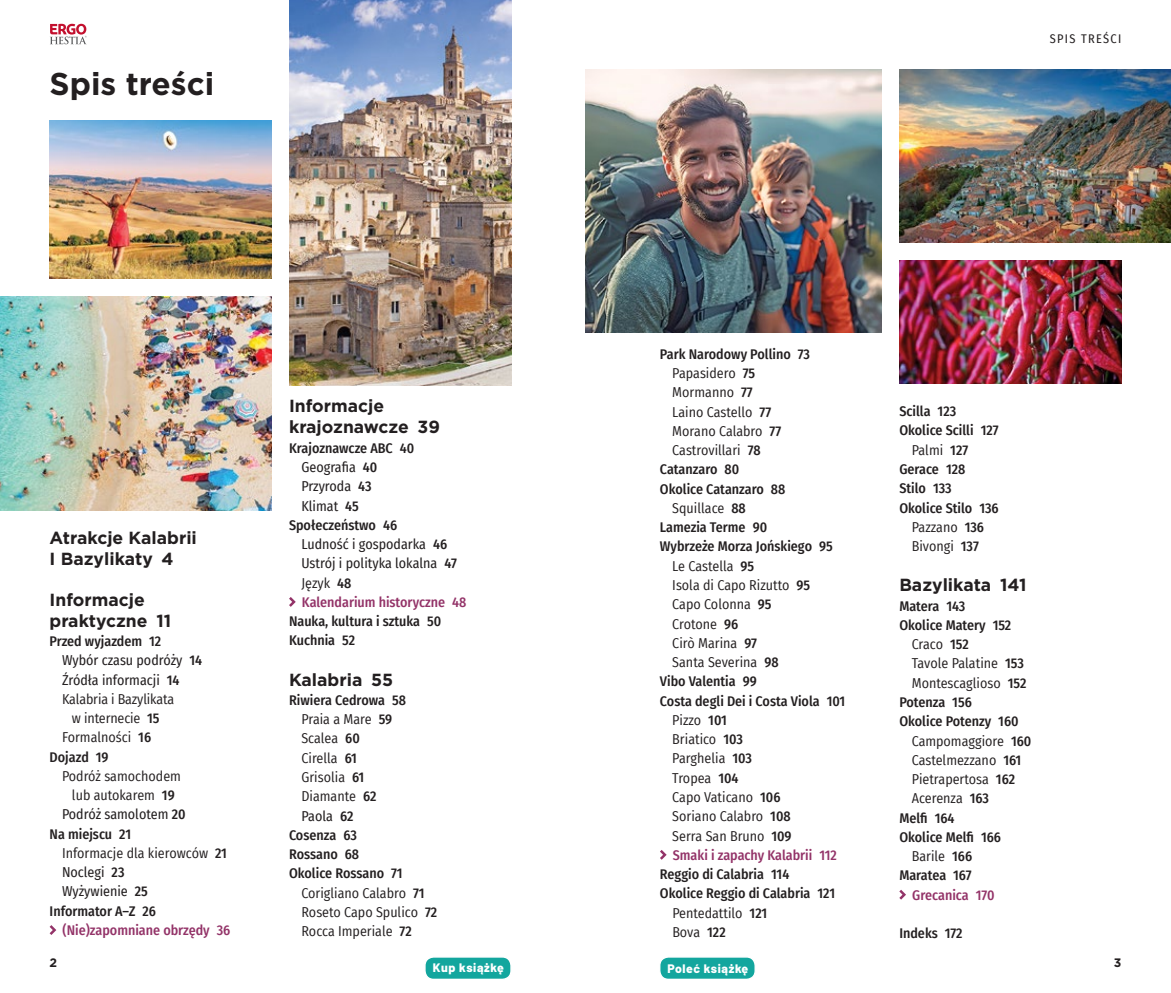
<style>
.page{position:relative;width:1171px;height:993px;background:#fff}
.page>*{position:absolute;margin:0;border:0;box-sizing:border-box;transform-origin:0 0}
.t1{font:700 31.5px "Gotham";color:#231f20}
.t2{font:700 17.5px/21px "Gotham";color:#231f20}
.t3{font:14px "Fira Sans Condensed";color:#231f20}
.t4{font:500 14px/19.2px "Fira Sans Condensed";color:#231f20}
.t5{font:14px "Fira Sans Condensed";color:#231f20}
.t6{font:500 14px "Fira Sans Condensed";color:#933368}
.t7{font:800 12.25px "Barlow";letter-spacing:.05em;color:#fff}
.t8{font:12.25px "Fira Sans Condensed";letter-spacing:.11em;color:#231f20}
.t9{font:700 12.25px "Gotham";color:#231f20}
.s1{font-weight:500}
</style>
<div class="page">
<svg style="left:50px;top:24px;width:37px;height:20px"></svg>
<svg style="left:50px;top:925px;width:6px;height:9px"></svg>
<svg style="left:289px;top:597px;width:7px;height:9px"></svg>
<svg style="left:660px;top:850px;width:6px;height:9px"></svg>
<svg style="left:899px;top:889px;width:7px;height:10px"></svg>
<img style="left:585px;top:69px;width:297px;height:263px">
<img style="left:289px;top:0;width:222px;height:385px">
<img style="left:0;top:296px;width:272px;height:214px">
<img style="left:50px;top:121px;width:222px;height:157px">
<img style="left:899px;top:69px;width:272px;height:174px">
<img style="left:899px;top:260px;width:222px;height:123px">
<div style="left:660px;top:956px;width:95px;height:23px;background:#13a69e;border-radius:9px"></div>
<div style="left:659px;top:955px;width:97px;height:24px;border:1px solid #fff;border-radius:9px"></div>
<div style="left:425px;top:956px;width:86px;height:23px;background:#13a69e;border-radius:9px"></div>
<div style="left:424px;top:955px;width:88px;height:24px;border:1px solid #fff;border-radius:9px"></div>
<h1 class="t1" style="left:50px;top:63px;width:166px">Spis treści</h1>
<p class="t2" style="left:50px;top:527px;width:149px">Atrakcje Kalabrii<br>I Bazylikaty 4</p>
<p class="t2" style="left:50px;top:588px;width:123px">Informacje praktyczne 11</p>
<p class="t4" style="left:50px;top:630px;width:113px">Przed wyjazdem 12</p>
<p class="t5" style="left:62px;top:649px;width:142px">Wybór czasu podróży <span class="s1">14</span></p>
<p class="t5" style="left:62px;top:668px;width:119px">Źródła informacji <span class="s1">14</span></p>
<p class="t3" style="left:62px;top:688px;width:114px">Kalabria i Bazylikata</p>
<p class="t3" style="left:72px;top:707px;width:89px">w internecie <span class="s1">15</span></p>
<p class="t3" style="left:62px;top:726px;width:91px">Formalności <span class="s1">16</span></p>
<p class="t4" style="left:50px;top:746px;width:61px">Dojazd 19</p>
<p class="t3" style="left:62px;top:765px;width:120px">Podróż samochodem</p>
<p class="t3" style="left:72px;top:784px;width:104px">lub autokarem <span class="s1">19</span></p>
<p class="t5" style="left:62px;top:803px;width:125px">Podróż samolotem <span class="s1">20</span></p>
<p class="t4" style="left:50px;top:823px;width:83px">Na miejscu 21</p>
<p class="t3" style="left:62px;top:842px;width:166px">Informacje dla kierowców <span class="s1">21</span></p>
<p class="t5" style="left:62px;top:861px;width:64px">Noclegi <span class="s1">23</span></p>
<p class="t5" style="left:62px;top:880px;width:87px">Wyżywienie <span class="s1">25</span></p>
<p class="t4" style="left:50px;top:900px;width:108px">Informator A–Z 26</p>
<p class="t6" style="left:63px;top:918px;width:169px">(Nie)zapomniane obrzędy 36</p>
<p class="t2" style="left:289px;top:395px;width:152px">Informacje krajoznawcze 39</p>
<p class="t4" style="left:289px;top:437px;width:127px">Krajoznawcze ABC 40</p>
<p class="t5" style="left:301px;top:456px;width:77px">Geografia <span class="s1">40</span></p>
<p class="t5" style="left:301px;top:475px;width:72px">Przyroda <span class="s1">43</span></p>
<p class="t5" style="left:301px;top:495px;width:59px">Klimat <span class="s1">45</span></p>
<p class="t4" style="left:289px;top:514px;width:110px">Społeczeństwo 46</p>
<p class="t5" style="left:301px;top:533px;width:147px">Ludność i gospodarka <span class="s1">46</span></p>
<p class="t5" style="left:301px;top:552px;width:157px">Ustrój i polityka lokalna <span class="s1">47</span></p>
<p class="t3" style="left:301px;top:572px;width:51px">Język <span class="s1">48</span></p>
<p class="t6" style="left:302px;top:590px;width:166px">Kalendarium historyczne 48</p>
<p class="t4" style="left:289px;top:610px;width:154px">Nauka, kultura i sztuka 50<br>Kuchnia 52</p>
<p class="t2" style="left:289px;top:668px;width:106px">Kalabria 55</p>
<p class="t4" style="left:289px;top:689px;width:118px">Riwiera Cedrowa 58</p>
<p class="t3" style="left:301px;top:708px;width:92px">Praia a Mare <span class="s1">59</span></p>
<p class="t3" style="left:301px;top:727px;width:60px">Scalea <span class="s1">60</span></p>
<p class="t3" style="left:301px;top:747px;width:57px">Cirella <span class="s1">61</span></p>
<p class="t3" style="left:301px;top:766px;width:64px">Grisolia <span class="s1">61</span></p>
<p class="t3" style="left:301px;top:785px;width:76px">Diamante <span class="s1">62</span></p>
<p class="t5" style="left:301px;top:804px;width:53px">Paola <span class="s1">62</span></p>
<p class="t4" style="left:289px;top:824px;width:69px">Cosenza 63</p>
<p class="t4" style="left:289px;top:843px;width:72px">Rossano 68</p>
<p class="t4" style="left:289px;top:862px;width:115px">Okolice Rossano 71</p>
<p class="t3" style="left:301px;top:881px;width:125px">Corigliano Calabro <span class="s1">71</span></p>
<p class="t3" style="left:301px;top:901px;width:137px">Roseto Capo Spulico <span class="s1">72</span></p>
<p class="t3" style="left:301px;top:920px;width:112px">Rocca Imperiale <span class="s1">72</span></p>
<p class="t8" style="left:1050px;top:30px;width:73px">SPIS TREŚCI</p>
<p class="t4" style="left:660px;top:343px;width:152px">Park Narodowy Pollino 73</p>
<p class="t3" style="left:672px;top:362px;width:84px">Papasidero <span class="s1">75</span></p>
<p class="t3" style="left:672px;top:382px;width:82px">Mormanno <span class="s1">77</span></p>
<p class="t3" style="left:672px;top:401px;width:100px">Laino Castello <span class="s1">77</span></p>
<p class="t3" style="left:672px;top:420px;width:110px">Morano Calabro <span class="s1">77</span></p>
<p class="t3" style="left:672px;top:439px;width:90px">Castrovillari <span class="s1">78</span></p>
<p class="t4" style="left:660px;top:459px;width:81px">Catanzaro 80</p>
<p class="t4" style="left:660px;top:478px;width:127px">Okolice Catanzaro 88</p>
<p class="t3" style="left:672px;top:497px;width:75px">Squillace <span class="s1">88</span></p>
<p class="t4" style="left:660px;top:517px;width:109px">Lamezia Terme 90</p>
<p class="t4" style="left:660px;top:536px;width:174px">Wybrzeże Morza Jońskiego 95</p>
<p class="t3" style="left:672px;top:555px;width:83px">Le Castella <span class="s1">95</span></p>
<p class="t3" style="left:672px;top:574px;width:139px">Isola di Capo Rizutto <span class="s1">95</span></p>
<p class="t3" style="left:672px;top:593px;width:101px">Capo Colonna <span class="s1">95</span></p>
<p class="t3" style="left:672px;top:613px;width:67px">Crotone <span class="s1">96</span></p>
<p class="t3" style="left:672px;top:632px;width:86px">Cirò Marina <span class="s1">97</span></p>
<p class="t3" style="left:672px;top:651px;width:108px">Santa Severina <span class="s1">98</span></p>
<p class="t4" style="left:660px;top:671px;width:98px">Vibo Valentia 99</p>
<p class="t4" style="left:660px;top:690px;width:187px">Costa degli Dei i Costa Viola 101</p>
<p class="t3" style="left:672px;top:709px;width:56px">Pizzo <span class="s1">101</span></p>
<p class="t3" style="left:672px;top:728px;width:72px">Briatico <span class="s1">103</span></p>
<p class="t3" style="left:672px;top:747px;width:81px">Parghelia <span class="s1">103</span></p>
<p class="t3" style="left:672px;top:767px;width:68px">Tropea <span class="s1">104</span></p>
<p class="t3" style="left:672px;top:786px;width:110px">Capo Vaticano <span class="s1">106</span></p>
<p class="t3" style="left:672px;top:805px;width:120px">Soriano Calabro <span class="s1">108</span></p>
<p class="t3" style="left:672px;top:824px;width:121px">Serra San Bruno <span class="s1">109</span></p>
<p class="t6" style="left:673px;top:843px;width:166px">Smaki i zapachy Kalabrii 112</p>
<p class="t4" style="left:660px;top:863px;width:131px">Reggio di Calabria 114</p>
<p class="t4" style="left:660px;top:882px;width:177px">Okolice Reggio di Calabria 121</p>
<p class="t3" style="left:672px;top:901px;width:96px">Pentedattilo <span class="s1">121</span></p>
<p class="t3" style="left:672px;top:921px;width:55px">Bova <span class="s1">122</span></p>
<p class="t4" style="left:899px;top:401px;width:58px">Scilla 123</p>
<p class="t4" style="left:899px;top:420px;width:101px">Okolice Scilli 127</p>
<p class="t3" style="left:912px;top:439px;width:58px">Palmi <span class="s1">127</span></p>
<p class="t4" style="left:899px;top:458px;width:67px">Gerace 128</p>
<p class="t4" style="left:899px;top:478px;width:54px">Stilo 133</p>
<p class="t4" style="left:899px;top:497px;width:101px">Okolice Stilo 136</p>
<p class="t3" style="left:912px;top:516px;width:74px">Pazzano <span class="s1">136</span></p>
<p class="t3" style="left:912px;top:535px;width:69px">Bivongi <span class="s1">137</span></p>
<p class="t2" style="left:899px;top:574px;width:129px">Bazylikata 141</p>
<p class="t4" style="left:899px;top:595px;width:68px">Matera 143</p>
<p class="t4" style="left:899px;top:614px;width:113px">Okolice Matery 152</p>
<p class="t3" style="left:912px;top:633px;width:58px">Craco <span class="s1">152</span></p>
<p class="t3" style="left:912px;top:653px;width:114px">Tavole Palatine <span class="s1">153</span></p>
<p class="t3" style="left:912px;top:672px;width:116px">Montescaglioso <span class="s1">152</span></p>
<p class="t4" style="left:899px;top:691px;width:74px">Potenza 156</p>
<p class="t4" style="left:899px;top:710px;width:121px">Okolice Potenzy 160</p>
<p class="t3" style="left:912px;top:730px;width:121px">Campomaggiore <span class="s1">160</span></p>
<p class="t3" style="left:912px;top:749px;width:111px">Castelmezzano <span class="s1">161</span></p>
<p class="t3" style="left:912px;top:768px;width:105px">Pietrapertosa <span class="s1">162</span></p>
<p class="t3" style="left:912px;top:787px;width:79px">Acerenza <span class="s1">163</span></p>
<p class="t4" style="left:899px;top:807px;width:57px">Melfi 164</p>
<p class="t4" style="left:899px;top:826px;width:103px">Okolice Melfi 166</p>
<p class="t3" style="left:912px;top:845px;width:62px">Barile <span class="s1">166</span></p>
<p class="t4" style="left:899px;top:864px;width:74px">Maratea 167</p>
<p class="t6" style="left:912px;top:883px;width:84px">Grecanica 170</p>
<p class="t4" style="left:899px;top:922px;width:65px">Indeks 172</p>
<p class="t9" style="left:50px;top:954px;width:9px">2</p>
<p class="t9" style="left:1113px;top:954px;width:9px">3</p>
<p class="t7" style="left:433px;top:958px;width:72px">Kup książkę</p>
<p class="t7" style="left:667px;top:958px;width:82px">Poleć książkę</p>
</div>
